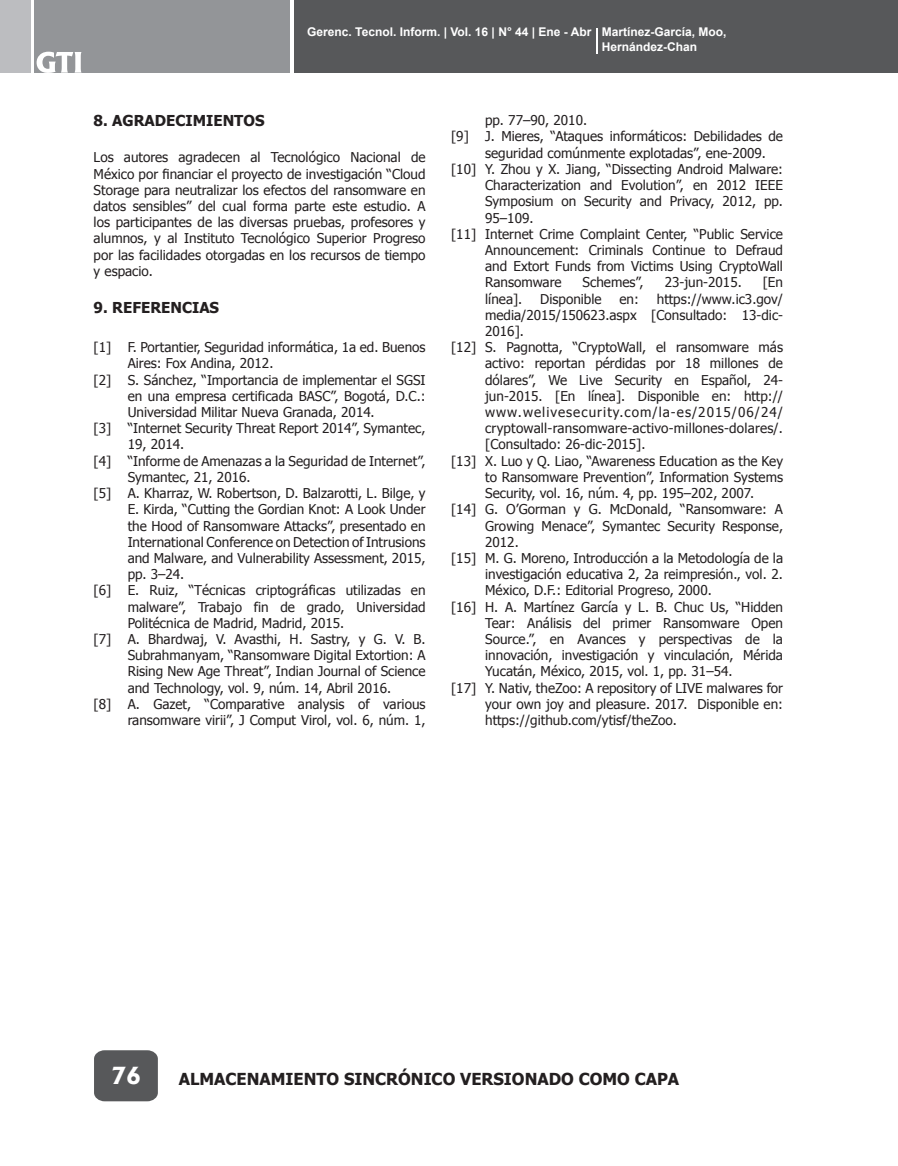
<style>
.page{position:relative;width:898px;height:1166px;background:#fff}
.page>*{position:absolute;margin:0;border:0;box-sizing:border-box;transform-origin:0 0}
.t1{font:800 22.5px "Albertus";color:#fff}
.t2{font:700 16.5px "Tahoma";color:#231f20}
.Titulo_1{font:700 15px "Tahoma";color:#231f20}
.Referencias{font:13.5px/16.2px "Tahoma";color:#231f20;text-align:justify}
.t3{font:700 12px/14.4px "Arial";color:#fff}
</style>
<div class="page">
<div style="left:293px;top:0;width:596px;height:73px;background:#57585a"></div>
<div style="left:34px;top:0;width:255px;height:73px;background:#939598"></div>
<div style="left:0;top:0;width:30px;height:73px;background:#bcbdc0"></div>
<div style="left:94px;top:1050px;width:64px;height:50px;background:#57585a"></div>
<svg style="left:37px;top:52px;width:44px;height:21px"></svg>
<hr style="left:595px;top:28px;width:2px;height:25px;background:#fff">
<div style="left:890px;top:0;width:7px;height:73px;background:#57585a"></div>
<p class="t3" style="left:601px;top:25px;width:126px;text-indent:-294px">Gerenc. Tecnol. Inform. | Vol. 16 | N° 44 | Ene - Abr Martínez-García, Moo,<br>Hernández-Chan</p>
<p class="Titulo_1" style="left:94px;top:110px;width:172px">8. AGRADECIMIENTOS</p>
<p class="Referencias" style="left:94px;top:149px;width:333px">Los autores agradecen al Tecnológico Nacional de México por financiar el proyecto de investigación “Cloud Storage para neutralizar los efectos del ransomware en datos sensibles” del cual forma parte este estudio. A los participantes de las diversas pruebas, profesores y alumnos, y al Instituto Tecnológico Superior Progreso por las facilidades otorgadas en los recursos de tiempo y espacio.</p>
<p class="Titulo_1" style="left:94px;top:297px;width:127px">9. REFERENCIAS</p>
<p class="Referencias" style="left:128px;top:338px;width:299px;text-indent:-34px">[1] F. Portantier, Seguridad informática, 1a ed. Buenos<br>Aires: Fox Andina, 2012.</p>
<p class="Referencias" style="left:128px;top:371px;width:299px;text-indent:-34px">[2] S. Sánchez, “Importancia de implementar el SGSI en una empresa certificada BASC”, Bogotá, D.C.:<br>Universidad Militar Nueva Granada, 2014.</p>
<p class="Referencias" style="left:128px;top:419px;width:299px;text-indent:-34px">[3] “Internet Security Threat Report 2014”, Symantec,<br>19, 2014.</p>
<p class="Referencias" style="left:128px;top:452px;width:299px;text-indent:-34px">[4] “Informe de Amenazas a la Seguridad de Internet”,<br>Symantec, 21, 2016.</p>
<p class="Referencias" style="left:128px;top:484px;width:299px;text-indent:-34px">[5] A. Kharraz, W. Robertson, D. Balzarotti, L. Bilge, y E. Kirda, “Cutting the Gordian Knot: A Look Under the Hood of Ransomware Attacks”, presentado en International Conference on Detection of Intrusions and Malware, and Vulnerability Assessment, 2015, pp. 3–24.</p>
<p class="Referencias" style="left:128px;top:581px;width:299px;text-indent:-34px">[6] E. Ruiz, “Técnicas criptográficas utilizadas en malware”, Trabajo fin de grado, Universidad Politécnica de Madrid, Madrid, 2015.</p>
<p class="Referencias" style="left:128px;top:630px;width:299px;text-indent:-34px">[7] A. Bhardwaj, V. Avasthi, H. Sastry, y G. V. B.<br>Subrahmanyam, “Ransomware Digital Extortion: A Rising New Age Threat”, Indian Journal of Science and Technology, vol. 9, núm. 14, Abril 2016.</p>
<p class="Referencias" style="left:94px;top:695px;width:333px;text-align:right">[8] A. Gazet, “Comparative analysis of various ransomware virii”, J Comput Virol, vol. 6, núm. 1,</p>
<p class="Referencias" style="left:485px;top:112px;width:103px">pp. 77–90, 2010.</p>
<p class="Referencias" style="left:485px;top:128px;width:299px;text-indent:-34px">[9] J. Mieres, “Ataques informáticos: Debilidades de seguridad comúnmente explotadas”, ene-2009.</p>
<p class="Referencias" style="left:485px;top:160px;width:299px;text-indent:-34px">[10] Y. Zhou y X. Jiang, “Dissecting Android Malware:<br>Characterization and Evolution”, en 2012 IEEE Symposium on Security and Privacy, 2012, pp.<br>95–109.</p>
<p class="Referencias" style="left:485px;top:225px;width:299px;text-indent:-34px">[11] Internet Crime Complaint Center, “Public Service Announcement: Criminals Continue to Defraud and Extort Funds from Victims Using CryptoWall Ransomware</p>
<p class="Referencias" style="left:582px;top:274px;width:63px">Schemes”,</p>
<p class="Referencias" style="left:664px;top:274px;width:78px">23-jun-2015.</p>
<p class="Referencias" style="left:762px;top:274px;width:22px">[En</p>
<p class="Referencias" style="left:485px;top:290px;width:39px">línea].</p>
<p class="Referencias" style="left:540px;top:290px;width:63px">Disponible</p>
<p class="Referencias" style="left:619px;top:290px;width:21px">en:</p>
<p class="Referencias" style="left:485px;top:290px;width:299px;text-indent:172px">https://www.ic3.gov/ media/2015/150623.aspx [Consultado: 13-dic-2016].</p>
<p class="Referencias" style="left:485px;top:338px;width:299px;text-indent:-34px">[12] S. Pagnotta, “CryptoWall, el ransomware más activo: reportan pérdidas por 18 millones de dólares”, We Live Security en Español, 24- jun-2015. [En línea]. Disponible en: http:// www.welivesecurity.com/la-es/2015/06/24/ cryptowall-ransomware-activo-millones-dolares/. [Consultado: 26-dic-2015].</p>
<p class="Referencias" style="left:485px;top:452px;width:299px;text-indent:-34px">[13] X. Luo y Q. Liao, “Awareness Education as the Key to Ransomware Prevention”, Information Systems Security, vol. 16, núm. 4, pp. 195–202, 2007.</p>
<p class="Referencias" style="left:485px;top:500px;width:299px;text-indent:-34px">[14] G. O’Gorman y G. McDonald, “Ransomware: A Growing Menace”, Symantec Security Response, 2012.</p>
<p class="Referencias" style="left:485px;top:549px;width:299px;text-indent:-34px">[15] M. G. Moreno, Introducción a la Metodología de la investigación educativa 2, 2a reimpresión., vol. 2.<br>México, D.F.: Editorial Progreso, 2000.</p>
<p class="Referencias" style="left:485px;top:598px;width:299px;text-indent:-34px">[16] H. A. Martínez García y L. B. Chuc Us, “Hidden Tear: Análisis del primer Ransomware Open Source.”, en Avances y perspectivas de la innovación, investigación y vinculación, Mérida Yucatán, México, 2015, vol. 1, pp. 31–54.</p>
<p class="Referencias" style="left:485px;top:679px;width:299px;text-indent:-34px">[17] Y. Nativ, theZoo: A repository of LIVE malwares for your own joy and pleasure. 2017. Disponible en: https://github.com/ytisf/theZoo.</p>
<h1 class="t1" style="left:111px;top:1061px;width:31px">76</h1>
<p class="t2" style="left:179px;top:1067px;width:502px">ALMACENAMIENTO SINCRÓNICO VERSIONADO COMO CAPA</p>
</div>
